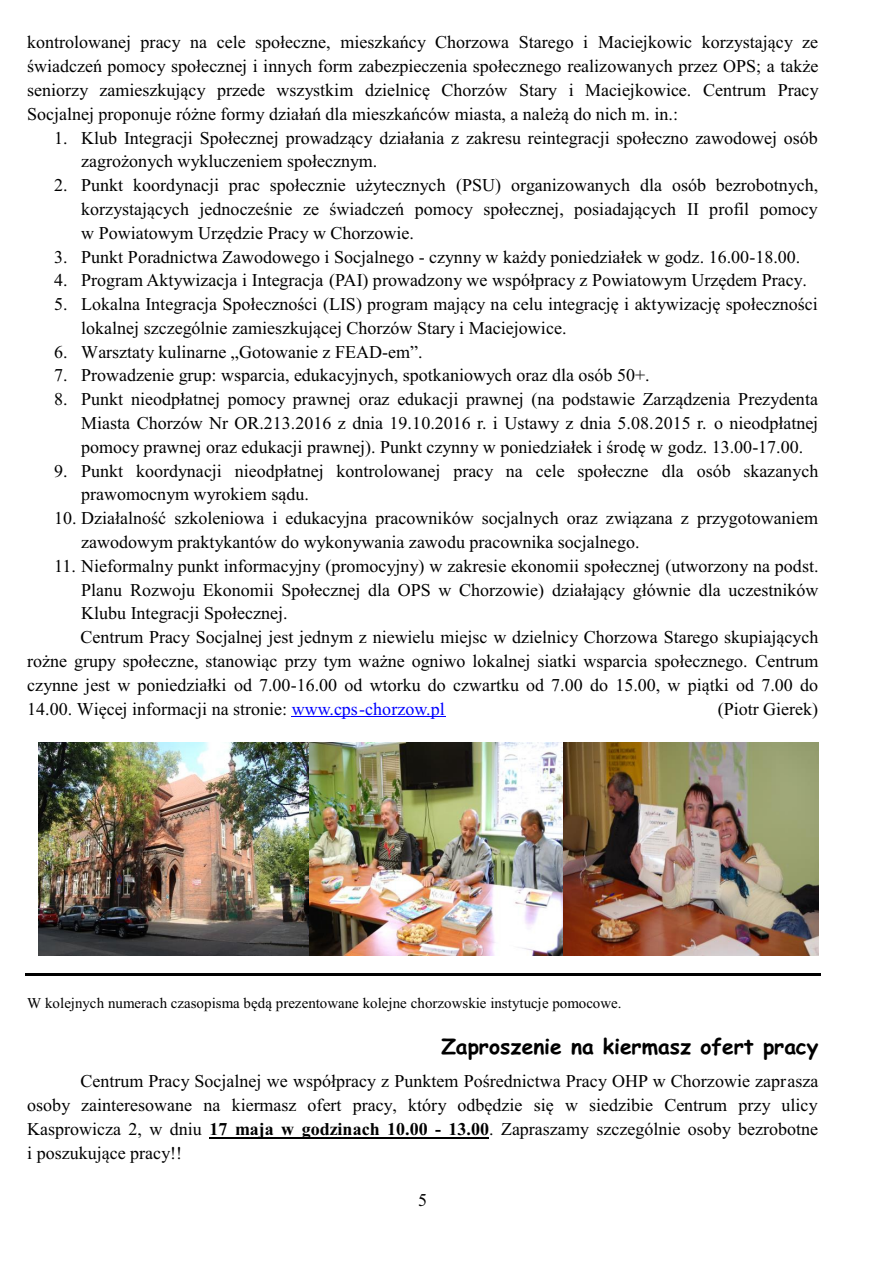
<style>
.page{position:relative;width:893px;height:1263px;background:#fff}
.page>*{position:absolute;margin:0;border:0;box-sizing:border-box;transform-origin:0 0}
.t1{font:700 21px "Comic Sans MS";color:#000}
.t2{font:18px/23.9px "Times New Roman";color:#000;text-align:justify}
.t3{font:15px "Times New Roman";color:#000}
.s1{color:#00f}
.s2{font-weight:700}
</style>
<div class="page">
<hr style="left:292px;top:716px;width:154px;height:1px;background:#00f">
<img style="left:38px;top:743px;width:780px;height:212px">
<hr style="left:25px;top:973px;width:795px;height:2px;background:#000">
<hr style="left:209px;top:1137px;width:280px;height:1px;background:#000">
<p class="t2" style="left:27px;top:32px;width:793px">kontrolowanej pracy na cele społeczne, mieszkańcy Chorzowa Starego i Maciejkowic korzystający ze świadczeń pomocy społecznej i innych form zabezpieczenia społecznego realizowanych przez OPS; a także seniorzy zamieszkujący przede wszystkim dzielnicę Chorzów Stary i Maciejkowice. Centrum Pracy Socjalnej proponuje różne formy działań dla mieszkańców miasta, a należą do nich m. in.:</p>
<p class="t2" style="left:81px;top:127px;width:738px;text-indent:-27px">1. Klub Integracji Społecznej prowadzący działania z zakresu reintegracji społeczno zawodowej osób zagrożonych wykluczeniem społecznym.</p>
<p class="t2" style="left:81px;top:175px;width:739px;text-indent:-27px">2. Punkt koordynacji prac społecznie użytecznych (PSU) organizowanych dla osób bezrobotnych, korzystających jednocześnie ze świadczeń pomocy społecznej, posiadających II profil pomocy w Powiatowym Urzędzie Pracy w Chorzowie.</p>
<p class="t2" style="left:54px;top:246px;width:748px">3. Punkt Poradnictwa Zawodowego i Socjalnego - czynny w każdy poniedziałek w godz. 16.00-18.00.</p>
<p class="t2" style="left:54px;top:270px;width:754px">4. Program Aktywizacja i Integracja (PAI) prowadzony we współpracy z Powiatowym Urzędem Pracy.</p>
<p class="t2" style="left:81px;top:294px;width:738px;text-indent:-27px">5. Lokalna Integracja Społeczności (LIS) program mający na celu integrację i aktywizację społeczności lokalnej szczególnie zamieszkującej Chorzów Stary i Maciejowice.</p>
<p class="t2" style="left:54px;top:341px;width:370px">6. Warsztaty kulinarne „Gotowanie z FEAD-em”.</p>
<p class="t2" style="left:54px;top:365px;width:597px">7. Prowadzenie grup: wsparcia, edukacyjnych, spotkaniowych oraz dla osób 50+.</p>
<p class="t2" style="left:81px;top:389px;width:738px;text-indent:-27px">8. Punkt nieodpłatnej pomocy prawnej oraz edukacji prawnej (na podstawie Zarządzenia Prezydenta Miasta Chorzów Nr OR.213.2016 z dnia 19.10.2016 r. i Ustawy z dnia 5.08.2015 r. o nieodpłatnej pomocy prawnej oraz edukacji prawnej). Punkt czynny w poniedziałek i środę w godz. 13.00-17.00.</p>
<p class="t2" style="left:81px;top:461px;width:739px;text-indent:-27px">9. Punkt koordynacji nieodpłatnej kontrolowanej pracy na cele społeczne dla osób skazanych prawomocnym wyrokiem sądu.</p>
<p class="t2" style="left:81px;top:508px;width:738px;text-indent:-27px">10. Działalność szkoleniowa i edukacyjna pracowników socjalnych oraz związana z przygotowaniem zawodowym praktykantów do wykonywania zawodu pracownika socjalnego.</p>
<p class="t2" style="left:54px;top:555px;width:766px">11. Nieformalny punkt informacyjny (promocyjny) w zakresie ekonomii społecznej (utworzony na podst.</p>
<p class="t2" style="left:81px;top:579px;width:739px">Planu Rozwoju Ekonomii Społecznej dla OPS w Chorzowie) działający głównie dla uczestników</p>
<p class="t2" style="left:81px;top:603px;width:208px">Klubu Integracji Społecznej.</p>
<p class="t2" style="left:80px;top:627px;width:739px">Centrum Pracy Socjalnej jest jednym z niewielu miejsc w dzielnicy Chorzowa Starego skupiających</p>
<p class="t2" style="left:27px;top:651px;width:793px">rożne grupy społeczne, stanowiąc przy tym ważne ogniwo lokalnej siatki wsparcia społecznego. Centrum</p>
<p class="t2" style="left:27px;top:674px;width:792px">czynne jest w poniedziałki od 7.00-16.00 od wtorku do czwartku od 7.00 do 15.00, w piątki od 7.00 do</p>
<p class="t2" style="left:27px;top:698px;width:419px">14.00. Więcej informacji na stronie: <span class="s1">www.cps-chorzow.pl</span></p>
<p class="t2" style="left:718px;top:698px;width:102px">(Piotr Gierek)</p>
<p class="t3" style="left:27px;top:998px;width:596px">W kolejnych numerach czasopisma będą prezentowane kolejne chorzowskie instytucje pomocowe.</p>
<p class="t1" style="left:441px;top:1037px;width:378px">Zaproszenie na kiermasz ofert pracy</p>
<p class="t2" style="left:27px;top:1071px;width:793px;text-indent:53px">Centrum Pracy Socjalnej we współpracy z Punktem Pośrednictwa Pracy OHP w Chorzowie zaprasza osoby zainteresowane na kiermasz ofert pracy, który odbędzie się w siedzibie Centrum przy ulicy Kasprowicza 2, w dniu <span class="s2">17 maja w godzinach 10.00 - 13.00</span>. Zapraszamy szczególnie osoby bezrobotne i poszukujące pracy!!</p>
<p class="t2" style="left:418px;top:1190px;width:10px">5</p>
</div>
